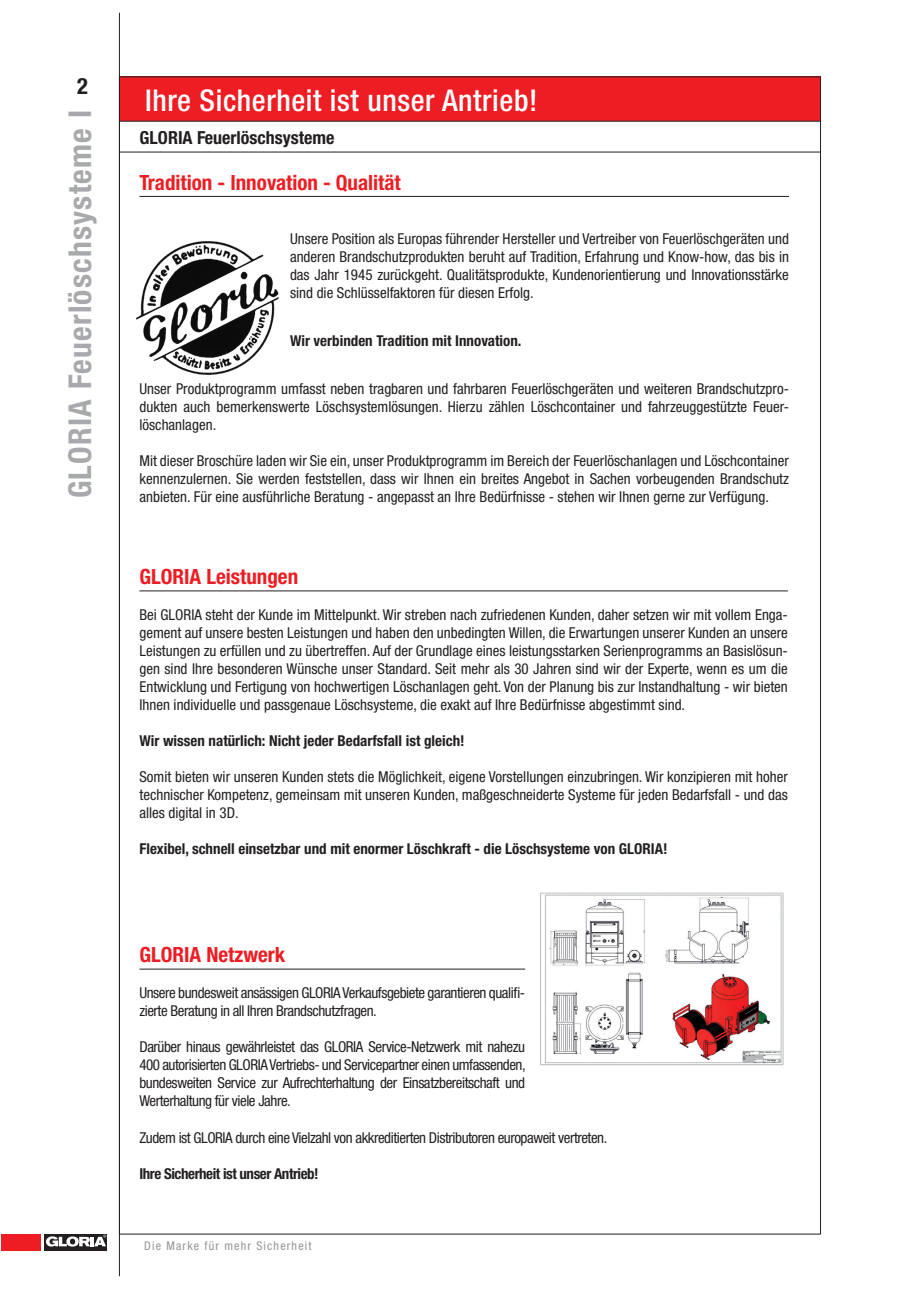
<style>
.page{position:relative;width:919px;height:1289px;background:#fff}
.page>*{position:absolute;margin:0;border:0;box-sizing:border-box;transform-origin:0 0}
.t1{font:700 condensed 31.5px "Helvetica Neue";letter-spacing:.04em;color:#a8a9ad}
.t2{font:500 condensed 30px "Helvetica Neue";letter-spacing:.02em;color:#fff}
.t3{font:700 condensed 22.5px "Helvetica Neue";color:#231f20}
.t4{font:700 condensed 21px "Helvetica Neue";color:#ee1d23}
.t5{font:700 condensed 18px "Helvetica Neue";color:#231f20}
.t6{font:condensed 15px/18px "Helvetica Neue";color:#231f20;text-align:justify}
.t7{font:condensed 15px/18px "Helvetica Neue";letter-spacing:-.03em;color:#231f20}
.t8{font:700 condensed 15px "Helvetica Neue";color:#231f20}
.t9{font:700 condensed 15px "Helvetica Neue";letter-spacing:-.03em;color:#231f20}
.t10{font:condensed 12px "Helvetica Neue";letter-spacing:.1em;color:#939598}
</style>
<div class="page">
<div style="left:119px;top:77px;width:701px;height:44px;background:#ee1d23"></div>
<hr style="left:119px;top:121px;width:701px;height:1px;background:#231f20">
<hr style="left:119px;top:13px;width:1px;height:1263px;background:#231f20">
<hr style="left:820px;top:77px;width:1px;height:1157px;background:#231f20">
<div style="left:1px;top:1233px;width:39px;height:17px;background:#ee1d23"></div>
<div style="left:45px;top:1233px;width:62px;height:17px;background:linear-gradient(to right,#231f20,#231f20)"></div>
<svg style="left:46px;top:1234px;width:60px;height:12px"></svg>
<hr style="left:139px;top:196px;width:649px;height:1px;background:#231f20">
<img style="left:136px;top:241px;width:143px;height:134px">
<hr style="left:139px;top:590px;width:648px;height:1px;background:#231f20">
<hr style="left:139px;top:968px;width:386px;height:1px;background:#231f20">
<hr style="left:119px;top:152px;width:701px;height:1px;background:#231f20">
<img style="left:540px;top:892px;width:244px;height:174px">
<h3 class="t3" style="left:77px;top:72px;width:12px">2</h3>
<h1 class="t1" style="left:61px;top:498px;width:390px;rotate:-90deg">GLORIA Feuerlöschsysteme I</h1>
<h2 class="t2" style="left:145px;top:82px;width:394px">Ihre Sicherheit ist unser Antrieb!</h2>
<p class="t5" style="left:140px;top:126px;width:196px">GLORIA Feuerlöschsysteme</p>
<h3 class="t4" style="left:139px;top:169px;width:263px">Tradition - Innovation - Qualität</h3>
<p class="t6" style="left:290px;top:229px;width:500px">Unsere Position als Europas führender Hersteller und Vertreiber von Feuerlöschgeräten und anderen Brandschutzprodukten beruht auf Tradition, Erfahrung und Know-how, das bis in das Jahr 1945 zurückgeht. Qualitätsprodukte, Kundenorientierung und Innovationsstärke sind die Schlüsselfaktoren für diesen Erfolg.</p>
<p class="t8" style="left:290px;top:331px;width:233px">Wir verbinden Tradition mit Innovation.</p>
<p class="t6" style="left:139px;top:379px;width:651px">Unser Produktprogramm umfasst neben tragbaren und fahrbaren Feuerlöschgeräten und weiteren Brandschutzpro&shy;dukten auch bemerkenswerte Löschsystemlösungen. Hierzu zählen Löschcontainer und fahrzeuggestützte Feuer&shy;löschanlagen.</p>
<p class="t6" style="left:139px;top:451px;width:651px">Mit dieser Broschüre laden wir Sie ein, unser Produktprogramm im Bereich der Feuerlöschanlagen und Löschcontainer kennenzulernen. Sie werden feststellen, dass wir Ihnen ein breites Angebot in Sachen vorbeugenden Brandschutz</p>
<p class="t6" style="left:139px;top:487px;width:631px">anbieten. Für eine ausführliche Beratung - angepasst an Ihre Bedürfnisse - stehen wir Ihnen gerne zur Verfügung.</p>
<h3 class="t4" style="left:139px;top:564px;width:160px">GLORIA Leistungen</h3>
<p class="t6" style="left:139px;top:606px;width:650px">Bei GLORIA steht der Kunde im Mittelpunkt. Wir streben nach zufriedenen Kunden, daher setzen wir mit vollem Enga&shy;gement auf unsere besten Leistungen und haben den unbedingten Willen, die Erwartungen unserer Kunden an unsere Leistungen zu erfüllen und zu übertreffen. Auf der Grundlage eines leistungsstarken Serienprogramms an Basislösun&shy;gen sind Ihre besonderen Wünsche unser Standard. Seit mehr als 30 Jahren sind wir der Experte, wenn es um die Entwicklung und Fertigung von hochwertigen Löschanlagen geht. Von der Planung bis zur Instandhaltung - wir bieten Ihnen individuelle und passgenaue Löschsysteme, die exakt auf Ihre Bedürfnisse abgestimmt sind.</p>
<p class="t8" style="left:139px;top:732px;width:326px">Wir wissen natürlich: Nicht jeder Bedarfsfall ist gleich!</p>
<p class="t6" style="left:139px;top:768px;width:649px">Somit bieten wir unseren Kunden stets die Möglichkeit, eigene Vorstellungen einzubringen. Wir konzipieren mit hoher technischer Kompetenz, gemeinsam mit unseren Kunden, maßgeschneiderte Systeme für jeden Bedarfsfall - und das alles digital in 3D.</p>
<p class="t8" style="left:139px;top:840px;width:529px">Flexibel, schnell einsetzbar und mit enormer Löschkraft - die Löschsysteme von GLORIA!</p>
<h3 class="t4" style="left:139px;top:942px;width:147px">GLORIA Netzwerk</h3>
<p class="t7" style="left:139px;top:984px;width:387px">Unsere bundesweit ansässigen GLORIA Verkaufsgebiete garantieren qualifi&shy;zierte Beratung in all Ihren Brandschutzfragen.</p>
<p class="t6" style="left:139px;top:1038px;width:388px">Darüber hinaus gewährleistet das GLORIA Service-Netzwerk mit nahezu 400 autorisierten GLORIA Vertriebs- und Servicepartner einen umfassenden, bundesweiten Service zur Aufrechterhaltung der Einsatzbereitschaft und Werterhaltung für viele Jahre.</p>
<p class="t7" style="left:139px;top:1128px;width:469px">Zudem ist GLORIA durch eine Vielzahl von akkreditierten Distributoren europaweit vertreten.</p>
<p class="t9" style="left:139px;top:1164px;width:181px">Ihre Sicherheit ist unser Antrieb!</p>
<p class="t10" style="left:144px;top:1239px;width:169px">Die Marke für mehr Sicherheit</p>
</div>
